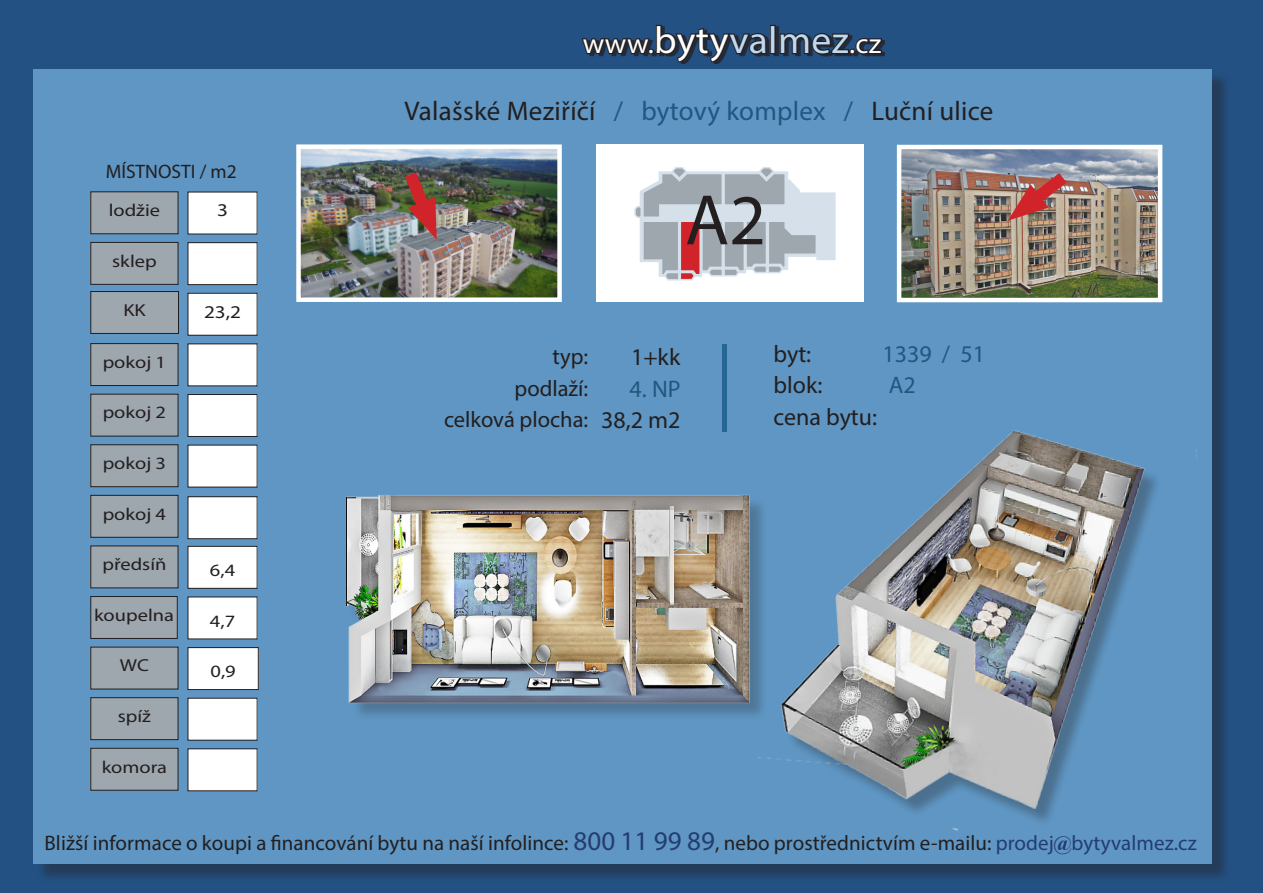
<style>
.page{position:relative;width:1263px;height:893px;background:#235183}
.page>*{position:absolute;margin:0;border:0;box-sizing:border-box;transform-origin:0 0}
.t1{font:72px "Myriad Pro";color:#231f20}
.t2{font:28.05px "Myriad Pro";color:#fff;scale:1.05 1}
.t3{font:27px "Myriad Pro";letter-spacing:.01em;color:#231f20}
.t4{font:24px "Myriad Pro";color:#231f20}
.t5{font:24px "Myriad Pro";color:#205881}
.t6{font:22.5px/31.5px "Myriad Pro";color:#231f20;text-align:right}
.t7{font:21px "Myriad Pro";letter-spacing:.005em;color:#231f20}
.t8{font:19.5px "Myriad Pro";color:#231f20}
.t9{font:18px "Myriad Pro";color:#231f20;scale:1.18 1}
.t10{font:17.4px "Myriad Pro";color:#231f20;scale:1.18 1}
.s1{font-size:37.95px}
.s2{font-size:37.95px;color:#bed9f0}
.s3{color:#205881}
.s4{font-size:27px;color:#243c70}
.s5{color:#243c70}
.s6{font-family:"Script MT Bold";color:#243c70}
</style>
<div class="page">
<div style="left:36px;top:72px;width:1195px;height:811px;background:#231f20;opacity:.42"></div>
<div style="left:33px;top:69px;width:1179px;height:795px;background:#5f96c3"></div>
<div style="left:585px;top:26px;width:300px;height:38px;background:#231f20;opacity:.75"></div>
<svg style="left:581px;top:24px;width:187px;height:40px"></svg>
<div style="left:770px;top:25px;width:6px;height:29px;border:2px solid #231f20"></div>
<svg style="left:778px;top:32px;width:106px;height:24px"></svg>
<div style="left:596px;top:144px;width:268px;height:158px;background:#fff"></div>
<div style="left:722px;top:344px;width:5px;height:87px;background:#266694"></div>
<div style="left:91px;top:647px;width:87px;height:42px;background:#9ea7ae"></div>
<div style="left:90px;top:647px;width:88px;height:42px;border:1px solid #231f20"></div>
<div style="left:91px;top:596px;width:86px;height:42px;background:#9ea7ae"></div>
<div style="left:90px;top:596px;width:88px;height:43px;border:1px solid #231f20"></div>
<div style="left:91px;top:445px;width:87px;height:42px;background:#9ea7ae"></div>
<div style="left:90px;top:444px;width:88px;height:43px;border:1px solid #231f20"></div>
<div style="left:91px;top:394px;width:87px;height:42px;background:#9ea7ae"></div>
<div style="left:90px;top:394px;width:88px;height:42px;border:1px solid #231f20"></div>
<div style="left:91px;top:242px;width:87px;height:42px;background:#9ea7ae"></div>
<div style="left:90px;top:242px;width:88px;height:43px;border:1px solid #231f20"></div>
<div style="left:91px;top:192px;width:87px;height:42px;background:#9ea7ae"></div>
<div style="left:90px;top:191px;width:88px;height:43px;border:1px solid #231f20"></div>
<div style="left:91px;top:292px;width:87px;height:41px;background:#9ea7ae"></div>
<div style="left:90px;top:291px;width:89px;height:43px;border:1px solid #231f20"></div>
<div style="left:91px;top:344px;width:87px;height:41px;background:#9ea7ae"></div>
<div style="left:90px;top:343px;width:88px;height:43px;border:1px solid #231f20"></div>
<div style="left:91px;top:495px;width:87px;height:42px;background:#9ea7ae"></div>
<div style="left:90px;top:495px;width:88px;height:43px;border:1px solid #231f20"></div>
<div style="left:91px;top:546px;width:87px;height:42px;background:#9ea7ae"></div>
<div style="left:90px;top:546px;width:88px;height:42px;border:1px solid #231f20"></div>
<div style="left:91px;top:698px;width:87px;height:42px;background:#9ea7ae"></div>
<div style="left:90px;top:697px;width:88px;height:43px;border:1px solid #231f20"></div>
<div style="left:91px;top:748px;width:87px;height:42px;background:#9ea7ae"></div>
<div style="left:90px;top:748px;width:88px;height:43px;border:1px solid #231f20"></div>
<div style="left:188px;top:648px;width:70px;height:42px;background:#fff"></div>
<div style="left:188px;top:647px;width:71px;height:43px;border:1px solid #231f20"></div>
<div style="left:188px;top:597px;width:69px;height:42px;background:#fff"></div>
<div style="left:188px;top:445px;width:69px;height:42px;background:#fff"></div>
<div style="left:188px;top:394px;width:69px;height:42px;background:#fff"></div>
<div style="left:188px;top:394px;width:69px;height:43px;border:1px solid #231f20"></div>
<div style="left:188px;top:243px;width:69px;height:42px;background:#fff"></div>
<div style="left:188px;top:242px;width:69px;height:43px;border:1px solid #231f20"></div>
<div style="left:188px;top:192px;width:69px;height:42px;background:#fff"></div>
<div style="left:188px;top:293px;width:69px;height:42px;background:#fff"></div>
<div style="left:188px;top:293px;width:69px;height:43px;border:1px solid #231f20"></div>
<div style="left:188px;top:344px;width:69px;height:42px;background:#fff"></div>
<div style="left:188px;top:546px;width:69px;height:42px;background:#fff"></div>
<div style="left:188px;top:546px;width:69px;height:43px;border:1px solid #231f20"></div>
<div style="left:188px;top:698px;width:69px;height:42px;background:#fff"></div>
<div style="left:188px;top:749px;width:69px;height:42px;background:#fff"></div>
<div style="left:188px;top:748px;width:69px;height:43px;border:1px solid #231f20"></div>
<div style="left:188px;top:497px;width:69px;height:42px;background:#fff"></div>
<div style="left:188px;top:496px;width:69px;height:43px;border:1px solid #231f20"></div>
<img style="left:301px;top:149px;width:256px;height:148px">
<div style="left:296px;top:144px;width:266px;height:158px;border:4px solid #fff"></div>
<img style="left:395px;top:159px;width:48px;height:81px">
<img style="left:746px;top:430px;width:452px;height:440px">
<svg style="left:634px;top:167px;width:202px;height:114px"></svg>
<img style="left:902px;top:150px;width:255px;height:147px">
<div style="left:897px;top:145px;width:265px;height:157px;border:4px solid #fff"></div>
<img style="left:1008px;top:161px;width:72px;height:62px">
<img style="left:345px;top:466px;width:432px;height:277px">
<p class="t8" style="left:106px;top:159px;width:133px">MÍSTNOSTI / m2</p>
<p class="t10" style="left:109px;top:200px;width:45px">lodžie</p>
<p class="t10" style="left:112px;top:250px;width:39px">sklep</p>
<p class="t10" style="left:124px;top:299px;width:20px">KK</p>
<p class="t10" style="left:103px;top:351px;width:55px">pokoj 1</p>
<p class="t10" style="left:103px;top:402px;width:55px">pokoj 2</p>
<p class="t10" style="left:103px;top:452px;width:55px">pokoj 3</p>
<p class="t10" style="left:103px;top:503px;width:55px">pokoj 4</p>
<p class="t10" style="left:102px;top:554px;width:56px">předsíň</p>
<p class="t10" style="left:94px;top:604px;width:69px">koupelna</p>
<p class="t10" style="left:120px;top:655px;width:26px">WC</p>
<p class="t10" style="left:118px;top:705px;width:30px">spíž</p>
<p class="t10" style="left:102px;top:756px;width:57px">komora</p>
<p class="t9" style="left:217px;top:199px;width:11px">3</p>
<p class="t9" style="left:204px;top:300px;width:33px">23,2</p>
<p class="t10" style="left:210px;top:559px;width:23px">6,4</p>
<p class="t10" style="left:210px;top:610px;width:23px">4,7</p>
<p class="t10" style="left:211px;top:661px;width:23px">0,9</p>
<h2 class="t2" style="left:583px;top:26px;width:286px">www.<span class="s1">byty</span><span class="s2">valmez</span>.cz</h2>
<p class="t3" style="left:404px;top:94px;width:590px">Valašské Meziříčí <span class="s3">/ bytový komplex /</span> Luční ulice</p>
<h1 class="t1" style="left:685px;top:176px;width:82px">A2</h1>
<p class="t6" style="left:444px;top:341px;width:146px">typ:<br>podlaží: celková plocha:</p>
<p class="t4" style="left:773px;top:339px;width:39px">byt:</p>
<p class="t5" style="left:882px;top:339px;width:104px">1339 / 51</p>
<p class="t4" style="left:631px;top:342px;width:51px">1+kk</p>
<p class="t5" style="left:630px;top:374px;width:52px">4. NP</p>
<p class="t4" style="left:601px;top:405px;width:81px">38,2 m2</p>
<p class="t4" style="left:773px;top:371px;width:50px">blok:</p>
<p class="t5" style="left:889px;top:371px;width:28px">A2</p>
<p class="t4" style="left:773px;top:402px;width:105px">cena bytu:</p>
<p class="t7" style="left:45px;top:830px;width:1154px">Bližší informace o koupi a financování bytu na naší infolince: <span class="s4">800 11 99 89</span>, nebo prostřednictvím e-mailu: <span class="s5">prodej</span><span class="s6">@</span><span class="s5">bytyvalmez.cz</span></p>
</div>
